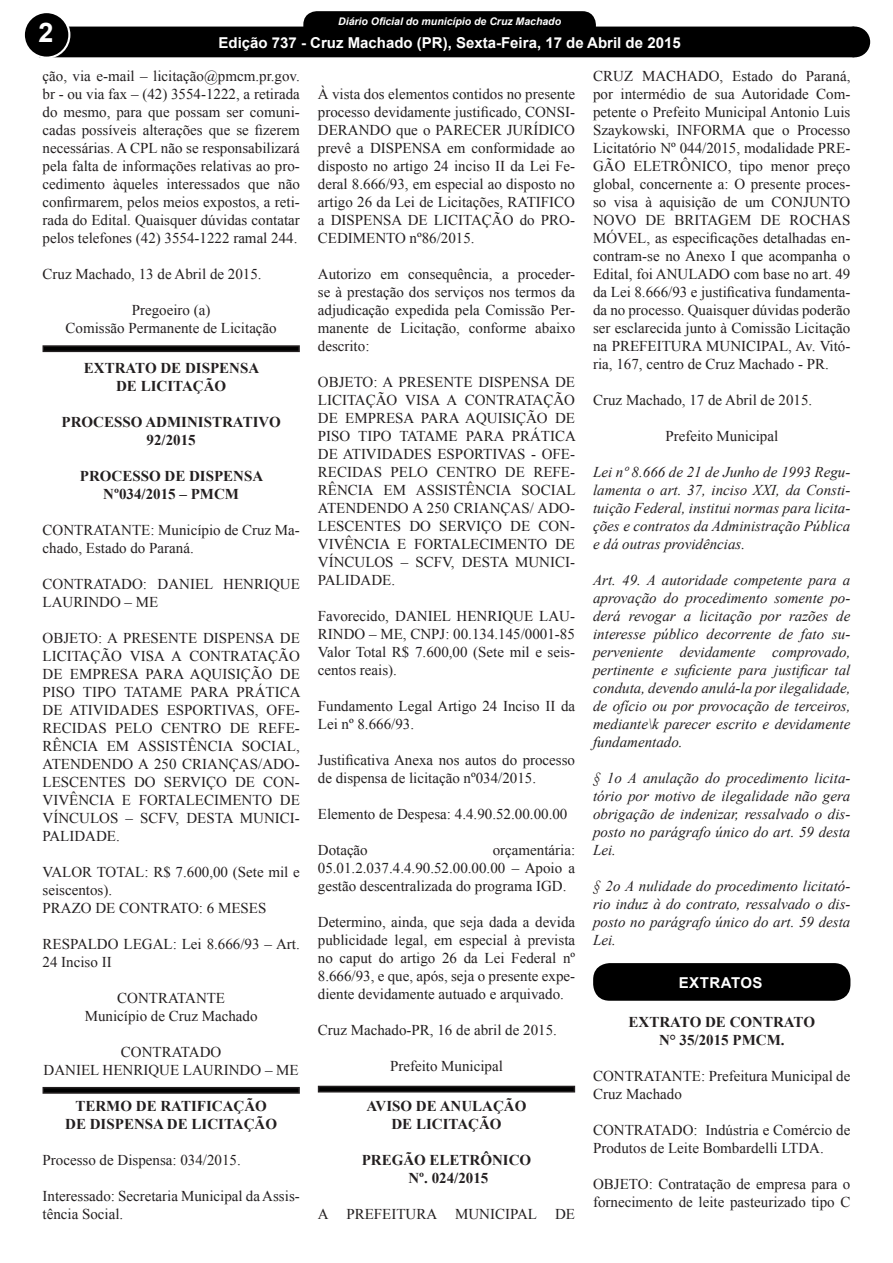
<style>
.page{position:relative;width:893px;height:1263px;background:#fff}
.page>*{position:absolute;margin:0;border:0;box-sizing:border-box;transform-origin:0 0}
.t1{font:700 27px "Arial";color:#fff}
.t2{font:15px/18px "Times New Roman";color:#231f20}
.t3{font:italic 15px/18px "Times New Roman";color:#231f20;text-align:justify}
.t4{font:700 15px/18px "Times New Roman";color:#231f20;text-align:center}
.t5{font:700 15px "Arial";color:#fff}
.t6{font:700 15px "Arial";letter-spacing:.035em;color:#fff}
.t7{font:italic 700 10.5px "Arial";color:#fff}
</style>
<div class="page">
<div style="left:305px;top:13px;width:289px;height:27px;background:#000;border-radius:12px"></div>
<div style="left:303px;top:11px;width:293px;height:31px;border:3px solid #000;border-radius:12px"></div>
<div style="left:39px;top:27px;width:815px;height:30px;background:#000"></div>
<div style="left:24px;top:12px;width:45px;height:46px;background:#000;border-radius:50%"></div>
<div style="left:23px;top:11px;width:47px;height:48px;border:2px solid #fff;border-radius:50%"></div>
<div style="left:840px;top:27px;width:29px;height:29px;background:#000;border-radius:50%"></div>
<div style="left:839px;top:27px;width:31px;height:30px;border:2px solid #000;border-radius:50%"></div>
<svg style="left:42px;top:345px;width:258px;height:8px;background:#333232"></svg>
<svg style="left:42px;top:1086px;width:258px;height:8px;background:#333232"></svg>
<svg style="left:317px;top:1085px;width:259px;height:8px;background:#343333"></svg>
<div style="left:593px;top:963px;width:257px;height:38px;background:#000;border-radius:16px"></div>
<p class="t7" style="left:338px;top:14px;width:224px">Diário Oficial do município de Cruz Machado</p>
<p class="t5" style="left:219px;top:32px;width:464px">Edição 737 - Cruz Machado (PR), Sexta-Feira, 17 de Abril de 2015</p>
<p class="t2" style="left:43px;top:66px;width:259px;text-align:justify">ção, via e-mail – licitação@pmcm.pr.gov. br - ou via fax – (42) 3554-1222, a retirada do mesmo, para que possam ser comuni&shy;cadas possíveis alterações que se fizerem necessárias. A CPL não se responsabilizará pela falta de informações relativas ao pro&shy;cedimento àqueles interessados que não confirmarem, pelos meios expostos, a reti&shy;rada do Edital. Quaisquer dúvidas contatar pelos telefones (42) 3554-1222 ramal 244.</p>
<p class="t2" style="left:43px;top:264px;width:221px">Cruz Machado, 13 de Abril de 2015.</p>
<p class="t2" style="left:132px;top:300px;width:80px">Pregoeiro (a)</p>
<p class="t2" style="left:66px;top:318px;width:213px">Comissão Permanente de Licitação</p>
<p class="t4" style="left:84px;top:358px;width:177px">EXTRATO DE DISPENSA</p>
<p class="t4" style="left:116px;top:376px;width:112px">DE LICITAÇÃO</p>
<p class="t4" style="left:62px;top:412px;width:221px">PROCESSO ADMINISTRATIVO<br>92/2015</p>
<p class="t4" style="left:80px;top:466px;width:185px">PROCESSO DE DISPENSA<br>Nº034/2015 – PMCM</p>
<p class="t2" style="left:43px;top:520px;width:259px">CONTRATANTE: Município de Cruz Ma&shy;chado, Estado do Paraná.</p>
<p class="t2" style="left:43px;top:574px;width:259px">CONTRATADO: DANIEL HENRIQUE<br>LAURINDO – ME</p>
<p class="t2" style="left:43px;top:628px;width:260px;text-align:justify">OBJETO: A PRESENTE DISPENSA DE LICITAÇÃO VISA A CONTRATAÇÃO DE EMPRESA PARA AQUISIÇÃO DE PISO TIPO TATAME PARA PRÁTICA DE ATIVIDADES ESPORTIVAS, OFE-RECIDAS PELO CENTRO DE REFE-RÊNCIA EM ASSISTÊNCIA SOCIAL, ATENDENDO A 250 CRIANÇAS/ADO-LESCENTES DO SERVIÇO DE CON-VIVÊNCIA E FORTALECIMENTO DE VÍNCULOS – SCFV, DESTA MUNICI-PALIDADE.</p>
<p class="t2" style="left:43px;top:862px;width:259px">VALOR TOTAL: R$ 7.600,00 (Sete mil e seiscentos).</p>
<p class="t2" style="left:43px;top:898px;width:225px">PRAZO DE CONTRATO: 6 MESES</p>
<p class="t2" style="left:43px;top:934px;width:259px">RESPALDO LEGAL: Lei 8.666/93 – Art.<br>24 Inciso II</p>
<p class="t2" style="left:117px;top:988px;width:109px">CONTRATANTE</p>
<p class="t2" style="left:85px;top:1006px;width:174px">Município de Cruz Machado</p>
<p class="t2" style="left:121px;top:1042px;width:102px">CONTRATADO</p>
<p class="t2" style="left:44px;top:1060px;width:257px">DANIEL HENRIQUE LAURINDO – ME</p>
<p class="t4" style="left:75px;top:1096px;width:193px">TERMO DE RATIFICAÇÃO</p>
<p class="t4" style="left:65px;top:1114px;width:213px">DE DISPENSA DE LICITAÇÃO</p>
<p class="t2" style="left:43px;top:1150px;width:200px">Processo de Dispensa: 034/2015.</p>
<p class="t2" style="left:43px;top:1186px;width:259px">Interessado: Secretaria Municipal da Assis&shy;tência Social.</p>
<p class="t1" style="left:38px;top:14px;width:17px">2</p>
<p class="t2" style="left:593px;top:66px;width:259px;text-align:justify">CRUZ MACHADO, Estado do Paraná, por intermédio de sua Autoridade Com&shy;petente o Prefeito Municipal Antonio Luis Szaykowski, INFORMA que o Processo Licitatório Nº 044/2015, modalidade PRE-GÃO ELETRÔNICO, tipo menor preço global, concernente a: O presente proces&shy;so visa à aquisição de um CONJUNTO NOVO DE BRITAGEM DE ROCHAS MÓVEL, as especificações detalhadas en&shy;contram-se no Anexo I que acompanha o Edital, foi ANULADO com base no art. 49 da Lei 8.666/93 e justificativa fundamenta&shy;da no processo. Quaisquer dúvidas poderão ser esclarecida junto à Comissão Licitação na PREFEITURA MUNICIPAL, Av. Vitó&shy;ria, 167, centro de Cruz Machado - PR.</p>
<p class="t2" style="left:593px;top:390px;width:221px">Cruz Machado, 17 de Abril de 2015.</p>
<p class="t2" style="left:665px;top:426px;width:114px">Prefeito Municipal</p>
<p class="t3" style="left:593px;top:463px;width:259px">Lei nº 8.666 de 21 de Junho de 1993 Regu&shy;lamenta o art. 37, inciso XXI, da Consti&shy;tuição Federal, institui normas para licita&shy;ções e contratos da Administração Pública e dá outras providências.</p>
<p class="t3" style="left:593px;top:571px;width:259px">Art. 49. A autoridade competente para a aprovação do procedimento somente po&shy;derá revogar a licitação por razões de interesse público decorrente de fato su&shy;perveniente devidamente comprovado, pertinente e suficiente para justificar tal conduta, devendo anulá-la por ilegalidade, de ofício ou por provocação de terceiros, mediante\k parecer escrito e devidamente fundamentado.</p>
<p class="t3" style="left:593px;top:769px;width:259px">§ 1o A anulação do procedimento licita&shy;tório por motivo de ilegalidade não gera obrigação de indenizar, ressalvado o dis&shy;posto no parágrafo único do art. 59 desta Lei.</p>
<p class="t3" style="left:593px;top:877px;width:259px">§ 2o A nulidade do procedimento licitató&shy;rio induz à do contrato, ressalvado o dis&shy;posto no parágrafo único do art. 59 desta Lei.</p>
<p class="t6" style="left:679px;top:972px;width:85px">EXTRATOS</p>
<p class="t4" style="left:629px;top:1012px;width:188px">EXTRATO DE CONTRATO</p>
<p class="t4" style="left:659px;top:1030px;width:127px">N° 35/2015 PMCM.</p>
<p class="t2" style="left:593px;top:1066px;width:259px">CONTRATANTE: Prefeitura Municipal de<br>Cruz Machado</p>
<p class="t2" style="left:593px;top:1120px;width:259px">CONTRATADO: Indústria e Comércio de<br>Produtos de Leite Bombardelli LTDA.</p>
<p class="t2" style="left:593px;top:1174px;width:259px">OBJETO: Contratação de empresa para o fornecimento de leite pasteurizado tipo C</p>
<p class="t2" style="left:318px;top:84px;width:259px;text-align:justify">À vista dos elementos contidos no presente processo devidamente justificado, CONSI-DERANDO que o PARECER JURÍDICO prevê a DISPENSA em conformidade ao disposto no artigo 24 inciso II da Lei Fe&shy;deral 8.666/93, em especial ao disposto no artigo 26 da Lei de Licitações, RATIFICO a DISPENSA DE LICITAÇÃO do PRO-CEDIMENTO nº86/2015.</p>
<p class="t2" style="left:318px;top:264px;width:259px;text-align:justify">Autorizo em consequência, a proceder&shy;se à prestação dos serviços nos termos da adjudicação expedida pela Comissão Per&shy;manente de Licitação, conforme abaixo descrito:</p>
<p class="t2" style="left:318px;top:372px;width:260px;text-align:justify">OBJETO: A PRESENTE DISPENSA DE LICITAÇÃO VISA A CONTRATAÇÃO DE EMPRESA PARA AQUISIÇÃO DE PISO TIPO TATAME PARA PRÁTICA DE ATIVIDADES ESPORTIVAS - OFE-RECIDAS PELO CENTRO DE REFE-RÊNCIA EM ASSISTÊNCIA SOCIAL ATENDENDO A 250 CRIANÇAS/ ADO-LESCENTES DO SERVIÇO DE CON-VIVÊNCIA E FORTALECIMENTO DE VÍNCULOS – SCFV, DESTA MUNICI-PALIDADE.</p>
<p class="t2" style="left:318px;top:606px;width:259px">Favorecido, DANIEL HENRIQUE LAU-<br>RINDO – ME, CNPJ: 00.134.145/0001-85</p>
<p class="t2" style="left:318px;top:642px;width:259px">Valor Total R$ 7.600,00 (Sete mil e seis&shy;centos reais).</p>
<p class="t2" style="left:318px;top:696px;width:259px">Fundamento Legal Artigo 24 Inciso II da<br>Lei nº 8.666/93.</p>
<p class="t2" style="left:318px;top:750px;width:259px">Justificativa Anexa nos autos do processo de dispensa de licitação nº034/2015.</p>
<p class="t2" style="left:318px;top:804px;width:251px">Elemento de Despesa: 4.4.90.52.00.00.00</p>
<p class="t2" style="left:318px;top:840px;width:51px">Dotação</p>
<p class="t2" style="left:318px;top:840px;width:259px;text-align:justify;text-indent:175px">orçamentária:<br>05.01.2.037.4.4.90.52.00.00.00 – Apoio a gestão descentralizada do programa IGD.</p>
<p class="t2" style="left:318px;top:912px;width:259px;text-align:justify">Determino, ainda, que seja dada a devida publicidade legal, em especial à prevista no caput do artigo 26 da Lei Federal nº 8.666/93, e que, após, seja o presente expe&shy;diente devidamente autuado e arquivado.</p>
<p class="t2" style="left:318px;top:1020px;width:241px">Cruz Machado-PR, 16 de abril de 2015.</p>
<p class="t2" style="left:390px;top:1056px;width:114px">Prefeito Municipal</p>
<p class="t4" style="left:367px;top:1096px;width:161px">AVISO DE ANULAÇÃO</p>
<p class="t4" style="left:391px;top:1114px;width:112px">DE LICITAÇÃO</p>
<p class="t4" style="left:362px;top:1150px;width:171px">PREGÃO ELETRÔNICO</p>
<p class="t4" style="left:408px;top:1168px;width:81px">Nº. 024/2015</p>
<p class="t2" style="left:318px;top:1204px;width:259px">A PREFEITURA MUNICIPAL DE</p>
</div>
